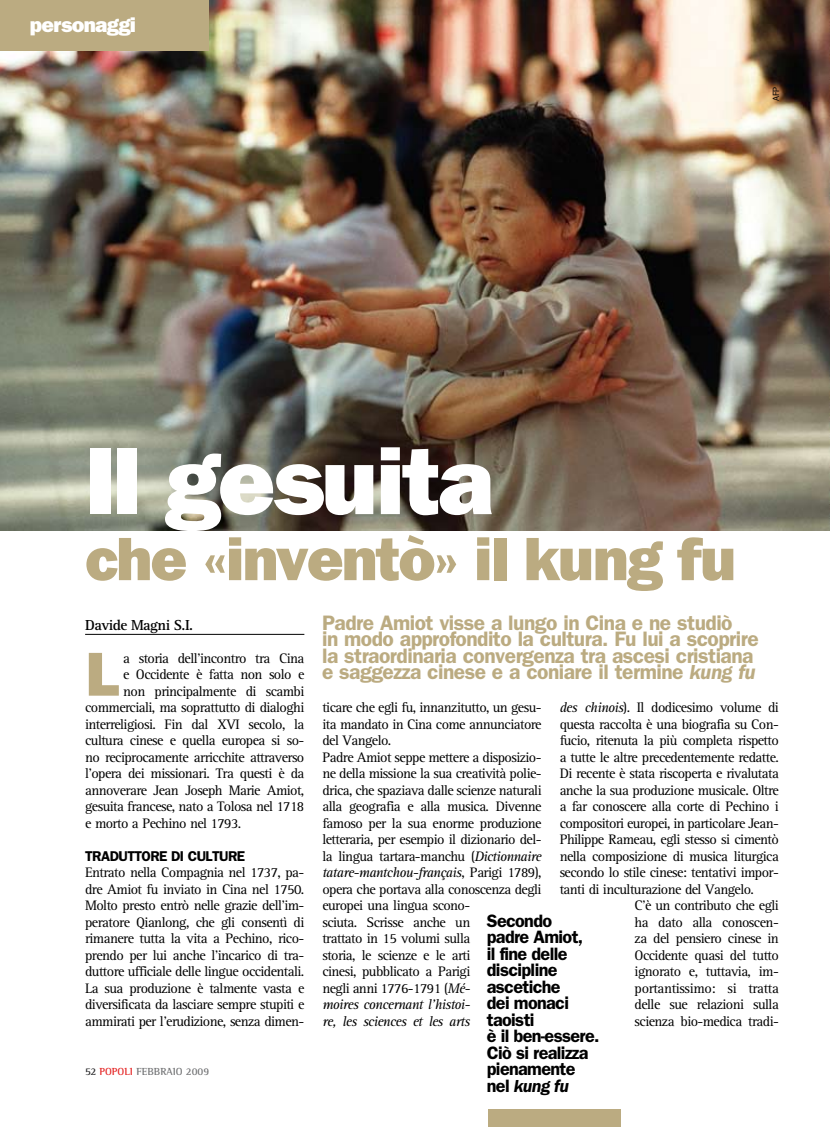
<style>
.page{position:relative;width:830px;height:1127px;background:#fff}
.page>*{position:absolute;margin:0;border:0;box-sizing:border-box;transform-origin:0 0}
.t1{font:96px "ITC Franklin Gothic Std Hvy";letter-spacing:-.03em;color:#fff}
.t2{font:62.4px "ITC Franklin Gothic Std Hvy";color:#bbab81}
.t3{font:61.5px "ITC Franklin Gothic Std Hvy";letter-spacing:-.03em;color:#bbab81}
.t4{font:600 21px/16.5px "ITC Franklin Gothic Std";letter-spacing:-.025em;color:#bbab81}
.t5{font:21px "ITC Franklin Gothic Std Hvy";letter-spacing:-.03em;color:#fff}
.t6{font:600 18px/16.5px "ITC Franklin Gothic Std";letter-spacing:-.035em;color:#000}
.t7{font:700 15px "Rotis Serif";letter-spacing:-.035em;color:#000}
.t8{font:14.25px/16.5px "Rotis Serif";letter-spacing:-.04em;color:#000;text-align:justify}
.t9{font:600 14.25px "ITC Franklin Gothic Std";letter-spacing:-.04em;color:#000}
.t10{font:700 10.5px "Rotis Semi Serif";color:#707173}
.t11{font:9px "ITC Franklin Gothic Std";color:#000}
.s1{font-style:italic}
.s2{color:#28282a}
.s3{color:#e42121}
</style>
<div class="page">
<hr style="left:85px;top:634px;width:219px;height:1px;background:#000">
<img style="left:0;top:0;width:829px;height:531px">
<div style="left:0;top:0;width:208px;height:50px;background:#bbab81"></div>
<div style="left:488px;top:1109px;width:132px;height:18px;background:#bbab81"></div>
<h3 class="t5" style="left:30px;top:12px;width:108px">personaggi</h3>
<p class="t11" style="left:770px;top:101px;width:16px;rotate:-90deg">AFP</p>
<h1 class="t1" style="left:85px;top:425px;width:410px">Il gesuita</h1>
<h3 class="t3" style="left:85px;top:523px;width:653px">che «inventò» il kung fu</h3>
<h3 class="t4" style="left:322px;top:614px;width:438px">Padre Amiot visse a lungo in Cina e ne studiò<br>in modo approfondito la cultura. Fu lui a scoprire la straordinaria convergenza tra ascesi cristiana e saggezza cinese e a coniare il termine <span class="s1">kung fu</span></h3>
<p class="t7" style="left:85px;top:616px;width:109px">Davide Magni S.I.</p>
<h2 class="t2" style="left:85px;top:637px;width:35px">L</h2>
<p class="t8" style="left:123px;top:650px;width:183px">a storia dell’incontro tra Cina</p>
<p class="t8" style="left:123px;top:666px;width:183px">e Occidente è fatta non solo e</p>
<p class="t8" style="left:123px;top:683px;width:182px">non principalmente di scambi</p>
<p class="t8" style="left:85px;top:699px;width:221px">commerciali, ma soprattutto di dialoghi</p>
<p class="t8" style="left:85px;top:716px;width:221px">interreligiosi. Fin dal XVI secolo, la</p>
<p class="t8" style="left:85px;top:732px;width:221px">cultura cinese e quella europea si so-</p>
<p class="t8" style="left:85px;top:749px;width:221px">no reciprocamente arricchite attraverso</p>
<p class="t8" style="left:85px;top:765px;width:221px">l’opera dei missionari. Tra questi è da</p>
<p class="t8" style="left:85px;top:782px;width:221px">annoverare Jean Joseph Marie Amiot,</p>
<p class="t8" style="left:85px;top:798px;width:221px">gesuita francese, nato a Tolosa nel 1718</p>
<p class="t8" style="left:85px;top:815px;width:158px">e morto a Pechino nel 1793.</p>
<p class="t9" style="left:85px;top:847px;width:161px">TRADUTTORE DI CULTURE</p>
<p class="t8" style="left:85px;top:865px;width:221px">Entrato nella Compagnia nel 1737, pa&shy;dre Amiot fu inviato in Cina nel 1750.<br>Molto presto entrò nelle grazie dell’im&shy;peratore Qianlong, che gli consentì di rimanere tutta la vita a Pechino, rico&shy;prendo per lui anche l’incarico di tra&shy;duttore ufficiale delle lingue occidentali.<br>La sua produzione è talmente vasta e diversificata da lasciare sempre stupiti e ammirati per l’erudizione, senza dimen-</p>
<p class="t8" style="left:322px;top:700px;width:221px;text-align:left">ticare che egli fu, innanzitutto, un gesu&shy;ita mandato in Cina come annunciatore del Vangelo.<br>Padre Amiot seppe mettere a disposizio&shy;ne della missione la sua creatività polie&shy;drica, che spaziava dalle scienze naturali alla geografia e alla musica. Divenne famoso per la sua enorme produzione letteraria, per esempio il dizionario del&shy;la lingua tartara-manchu (<span class="s1">Dictionnaire tatare-mantchou-français</span>, Parigi 1789), opera che portava alla conoscenza degli europei una lingua scono-<br>sciuta. Scrisse anche un<br>trattato in 15 volumi sulla<br>storia, le scienze e le arti<br>cinesi, pubblicato a Parigi<br>negli anni 1776-1791 (<span class="s1">Mé-<br>moires concernant l’histoi-<br>re, les sciences et les arts</span></p>
<p class="t8" style="left:559px;top:700px;width:221px"><span class="s1">des chinois</span>). Il dodicesimo volume di</p>
<p class="t8" style="left:559px;top:716px;width:221px">questa raccolta è una biografia su Con-</p>
<p class="t8" style="left:559px;top:733px;width:220px">fucio, ritenuta la più completa rispetto</p>
<p class="t8" style="left:559px;top:749px;width:220px">a tutte le altre precedentemente redatte.</p>
<p class="t8" style="left:559px;top:766px;width:221px">Di recente è stata riscoperta e rivalutata</p>
<p class="t8" style="left:559px;top:782px;width:220px">anche la sua produzione musicale. Oltre</p>
<p class="t8" style="left:559px;top:799px;width:220px">a far conoscere alla corte di Pechino i</p>
<p class="t8" style="left:559px;top:815px;width:221px">compositori europei, in particolare Jean-</p>
<p class="t8" style="left:559px;top:832px;width:221px">Philippe Rameau, egli stesso si cimentò</p>
<p class="t8" style="left:559px;top:848px;width:221px">nella composizione di musica liturgica</p>
<p class="t8" style="left:559px;top:865px;width:221px">secondo lo stile cinese: tentativi impor-</p>
<p class="t8" style="left:559px;top:881px;width:196px">tanti di inculturazione del Vangelo.</p>
<p class="t8" style="left:634px;top:898px;width:146px">C’è un contributo che egli</p>
<p class="t8" style="left:634px;top:914px;width:146px">ha dato alla conoscen-</p>
<p class="t8" style="left:634px;top:931px;width:146px">za del pensiero cinese in</p>
<p class="t8" style="left:634px;top:947px;width:146px">Occidente quasi del tutto</p>
<p class="t8" style="left:634px;top:964px;width:146px">ignorato e, tuttavia, im-</p>
<p class="t8" style="left:634px;top:980px;width:146px">portantissimo: si tratta</p>
<p class="t8" style="left:634px;top:997px;width:146px">delle sue relazioni sulla</p>
<p class="t8" style="left:634px;top:1013px;width:146px">scienza bio-medica tradi-</p>
<p class="t6" style="left:486px;top:912px;width:114px">Secondo<br>padre Amiot,<br>il fine delle discipline ascetiche<br>dei monaci taoisti<br>è il ben-essere.<br>Ciò si realizza pienamente nel <span class="s1">kung fu</span></p>
<p class="t10" style="left:85px;top:1065px;width:126px"><span class="s2">52</span> <span class="s3">POPOLI</span> FEBBRAIO 2009</p>
</div>
